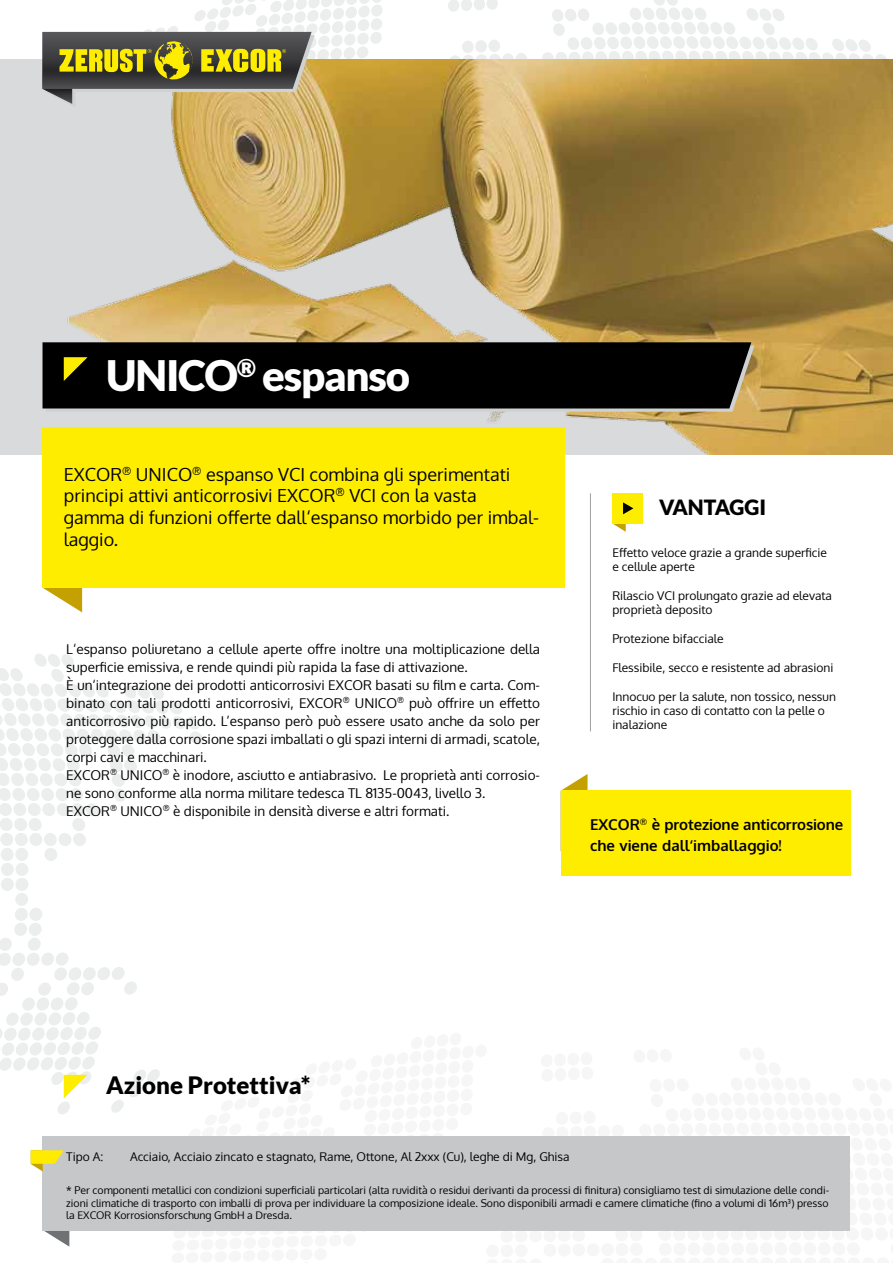
<style>
.page{position:relative;width:893px;height:1263px;background:#fff}
.page>*{position:absolute;margin:0;border:0;box-sizing:border-box;transform-origin:0 0}
.t1{font:900 42px "Lato";letter-spacing:-.03em;color:#fff}
.t2{font:900 24px "Lato";color:#000}
.t3{font:900 21px "Lato";color:#000}
.t4{font:18px/21.6px "Oxygen";color:#000}
.t5{font:700 15px/21px "Oxygen";letter-spacing:-.01em;color:#000}
.t6{font:13.5px/18px "Oxygen";color:#000}
.t7{font:12px/14.4px "Oxygen";color:#000}
.t8{font:10.5px/12.6px "Oxygen";color:#000;text-align:justify}
</style>
<div class="page">
<svg style="left:0;top:0;width:893px;height:468px"></svg>
<svg style="left:0;top:608px;width:203px;height:506px"></svg>
<svg style="left:61px;top:1032px;width:142px;height:215px"></svg>
<div style="left:0;top:60px;width:893px;height:395px;background:#d9dadb"></div>
<img style="left:67px;top:60px;width:826px;height:395px">
<svg style="left:43px;top:588px;width:39px;height:24px"></svg>
<div style="left:43px;top:427px;width:522px;height:161px;background:#ffed00"></div>
<div style="left:612px;top:493px;width:30px;height:30px;background:#ffed00"></div>
<svg style="left:612px;top:502px;width:21px;height:30px"></svg>
<hr style="left:590px;top:493px;width:1px;height:238px;background:#9c9e9f">
<svg style="left:43px;top:32px;width:272px;height:75px"></svg>
<svg style="left:46px;top:345px;width:708px;height:67px;fill:#d0d1d2"></svg>
<div style="left:43px;top:342px;width:708px;height:66px;background:#000"></div>
<svg style="left:64px;top:357px;width:24px;height:24px"></svg>
<svg style="left:64px;top:1075px;width:24px;height:23px"></svg>
<div style="left:43px;top:1136px;width:807px;height:95px;background:#c6c7c8"></div>
<svg style="left:31px;top:1150px;width:38px;height:97px"></svg>
<svg style="left:561px;top:774px;width:27px;height:17px"></svg>
<div style="left:561px;top:791px;width:289px;height:85px;background:#ffed00"></div>
<h1 class="t1" style="left:106px;top:351px;width:305px">UNI CO<sup>®</sup> espanso</h1>
<h3 class="t4" style="left:64px;top:463px;width:477px">EXCOR<sup>®</sup> UNICO<sup>®</sup> espanso VCI combina gli sperimentati principi attivi anticorrosivi EXCOR<sup>®</sup> VCI con la vasta gamma di funzioni offerte dall‘espanso morbido per imbal&shy;laggio.</h3>
<p class="t6" style="left:66px;top:640px;width:475px">L‘espanso poliuretano a cellule aperte offre inoltre una moltiplicazione della superficie emissiva, e rende quindi più rapida la fase di attivazione.<br>È un‘integrazione dei prodotti anticorrosivi EXCOR basati su film e carta. Com&shy;binato con tali prodotti anticorrosivi, EXCOR<sup>®</sup> UNICO<sup>®</sup> può offrire un effetto anticorrosivo più rapido. L’espanso però può essere usato anche da solo per proteggere dalla corrosione spazi imballati o gli spazi interni di armadi, scatole, corpi cavi e macchinari.<br>EXCOR<sup>®</sup> UNICO<sup>®</sup> è inodore, asciutto e antiabrasivo. Le proprietà anti corrosio&shy;ne sono conforme alla norma militare tedesca TL 8135-0043, livello 3.<br>EXCOR<sup>®</sup> UNICO<sup>®</sup> è disponibile in densità diverse e altri formati.</p>
<h3 class="t3" style="left:659px;top:495px;width:109px">Vantaggi</h3>
<p class="t7" style="left:612px;top:545px;width:216px">Effetto veloce grazie a grande superficie e cellule aperte</p>
<p class="t7" style="left:612px;top:588px;width:221px">Rilascio VCI prolungato grazie ad elevata proprietà deposito</p>
<p class="t7" style="left:612px;top:631px;width:113px">Protezione bifacciale</p>
<p class="t7" style="left:612px;top:660px;width:223px">Flessibile, secco e resistente ad abrasioni</p>
<p class="t7" style="left:612px;top:689px;width:225px">Innocuo per la salute, non tossico, nessun rischio in caso di contatto con la pelle o inalazione</p>
<p class="t5" style="left:590px;top:814px;width:255px">EXCOR<sup>®</sup> è protezione anticorrosione che viene dall‘imballaggio!</p>
<h2 class="t2" style="left:106px;top:1071px;width:206px">Azione Protettiva*</h2>
<p class="t7" style="left:66px;top:1149px;width:39px">Tipo A:</p>
<p class="t7" style="left:130px;top:1149px;width:441px">Acciaio, Acciaio zincato e stagnato, Rame, Ottone, Al 2xxx (Cu), leghe di Mg, Ghisa</p>
<p class="t8" style="left:66px;top:1184px;width:764px">* Per componenti metallici con condizioni superficiali particolari (alta ruvidità o residui derivanti da processi di finitura) consigliamo test di simulazione delle condi&shy;zioni climatiche di trasporto con imballi di prova per individuare la composizione ideale. Sono disponibili armadi e camere climatiche (fino a volumi di 16m³) presso la EXCOR Korrosionsforschung GmbH a Dresda.</p>
</div>
